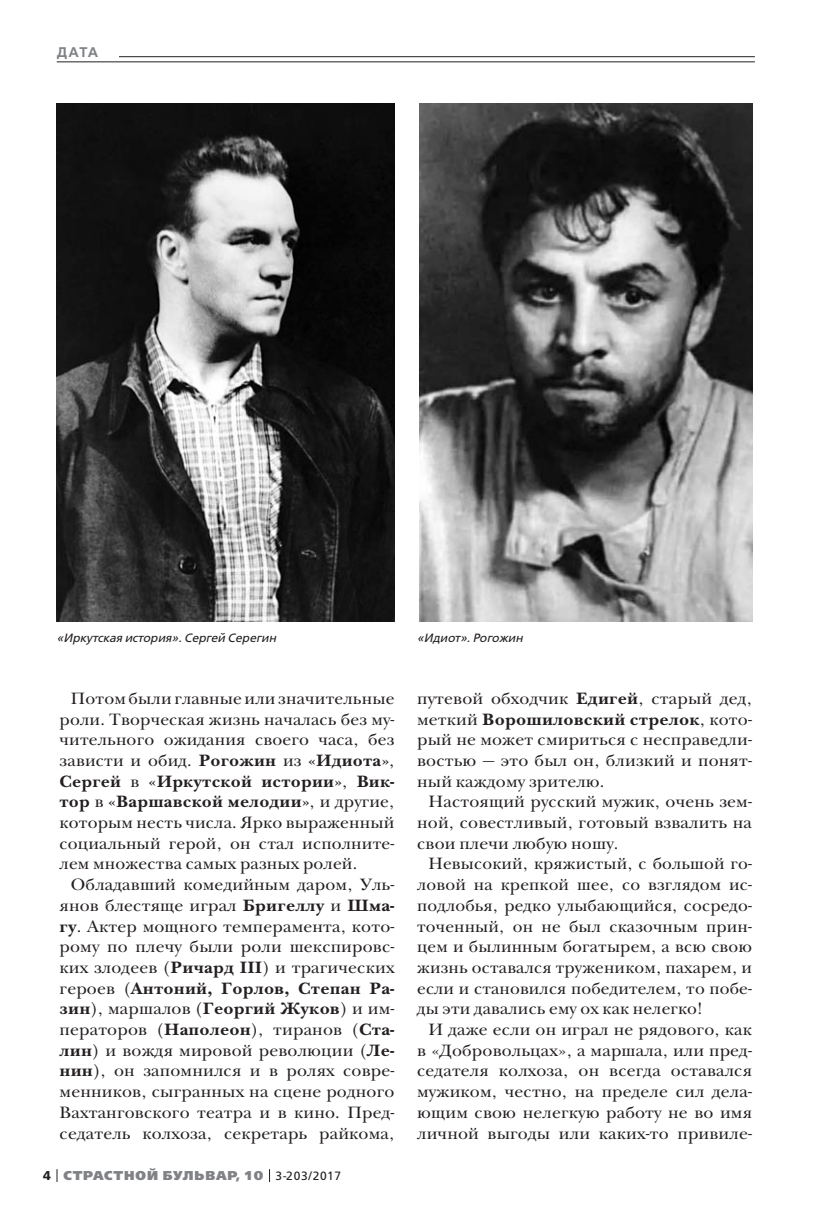
<style>
.page{position:relative;width:823px;height:1219px;background:#fff}
.page>*{position:absolute;margin:0;border:0;box-sizing:border-box;transform-origin:0 0}
.t1{font:17px/20.6px "New Baskerville ITC";letter-spacing:.01em;color:#231f20;text-align:justify}
.t2{font:600 14px "Free Set";color:#808285}
.t3{font:800 12.8px "Free Set";letter-spacing:.07em;color:#808285}
.t4{font:italic 12px "Free Set";color:#231f20}
.s1{font-weight:700}
.s2{font-weight:700;color:#231f20}
.s3{font-weight:400;font-size:12px;color:#231f20}
</style>
<div class="page">
<svg style="left:57px;top:1169px;width:1px;height:13px"></svg>
<svg style="left:269px;top:1169px;width:1px;height:13px"></svg>
<hr style="left:57px;top:56px;width:697px;height:1px;background:#231f20">
<div style="left:57px;top:41px;width:62px;height:21px;background:#fff"></div>
<hr style="left:57px;top:62px;width:697px;height:1px;background:#231f20">
<img style="left:57px;top:103px;width:337px;height:518px">
<img style="left:419px;top:103px;width:333px;height:518px">
<p class="t2" style="left:57px;top:45px;width:43px">ДАТА</p>
<p class="t4" style="left:57px;top:632px;width:221px">«Иркутская история». Сергей Серегин</p>
<p class="t4" style="left:417px;top:632px;width:107px">«Идиот». Рогожин</p>
<p class="t1" style="left:60px;top:690px;width:336px;text-indent:11px">Потом были главные или значительные роли. Творческая жизнь началась без му&shy;чительного ожидания своего часа, без зависти и обид. <span class="s1">Рогожин</span> из <span class="s1">«Идиота»</span>, <span class="s1">Сергей</span> в <span class="s1">«Иркутской истории»</span>, <span class="s1">Вик&shy;тор</span> в <span class="s1">«Варшавской мелодии»</span>, и другие, которым несть числа. Ярко выраженный социальный герой, он стал исполните&shy;лем множества самых разных ролей.</p>
<p class="t1" style="left:60px;top:876px;width:336px;text-indent:11px">Обладавший комедийным даром, Уль&shy;янов блестяще играл <span class="s1">Бригеллу</span> и <span class="s1">Шма&shy;гу</span>. Актер мощного темперамента, кото&shy;рому по плечу были роли шекспировс&shy;ких злодеев (<span class="s1">Ричард III</span>) и трагических героев (<span class="s1">Антоний, Горлов, Степан Ра&shy;зин</span>), маршалов (<span class="s1">Георгий Жуков</span>) и им&shy;ператоров (<span class="s1">Наполеон</span>), тиранов (<span class="s1">Ста&shy;лин</span>) и вождя мировой революции (<span class="s1">Ле&shy;нин</span>), он запомнился и в ролях совре&shy;менников, сыгранных на сцене родного Вахтанговского театра и в кино. Пред&shy;седатель колхоза, секретарь райкома,</p>
<p class="t3" style="left:43px;top:1169px;width:299px"><span class="s2">4</span> СТРАСТНОЙ БУЛЬВАР, 10 <span class="s3">3-203/2017</span></p>
<p class="t1" style="left:417px;top:690px;width:336px">путевой обходчик <span class="s1">Едигей</span>, старый дед, меткий <span class="s1">Ворошиловский стрелок</span>, кото&shy;рый не может смириться с несправедли&shy;востью — это был он, близкий и понят&shy;ный каждому зрителю.</p>
<p class="t1" style="left:417px;top:793px;width:336px;text-indent:11px">Настоящий русский мужик, очень зем&shy;ной, совестливый, готовый взвалить на свои плечи любую ношу.</p>
<p class="t1" style="left:417px;top:855px;width:336px;text-indent:11px">Невысокий, кряжистый, с большой го&shy;ловой на крепкой шее, со взглядом ис&shy;подлобья, редко улыбающийся, сосредо&shy;точенный, он не был сказочным прин&shy;цем и былинным богатырем, а всю свою жизнь оставался тружеником, пахарем, и если и становился победителем, то побе&shy;ды эти давались ему ох как нелегко!</p>
<p class="t1" style="left:417px;top:1021px;width:336px;text-indent:11px">И даже если он играл не рядового, как в «Добровольцах», а маршала, или пред&shy;седателя колхоза, он всегда оставался мужиком, честно, на пределе сил дела&shy;ющим свою нелегкую работу не во имя личной выгоды или каких-то привиле-</p>
</div>
